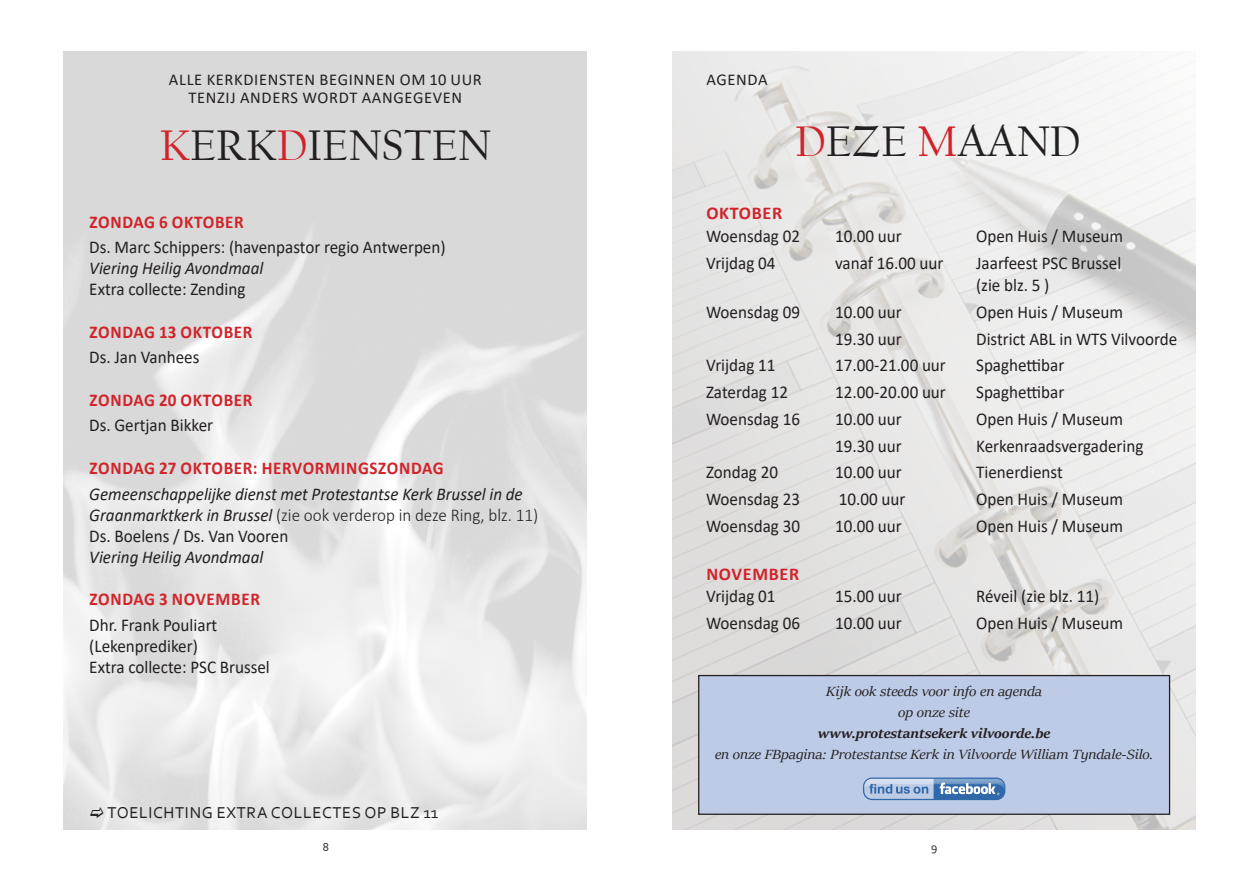
<style>
.page{position:relative;width:1259px;height:893px;background:#fff}
.page>*{position:absolute;margin:0;border:0;box-sizing:border-box;transform-origin:0 0}
._020-Verjaardagen{font:45px "Californian FB";color:#231f20}
._032-Tekst_kalender{font:18px/22.5px "Calibri";color:#231f20;scale:.95 1}
._030-Datum_kalender{font:18px/21px "Calibri";color:#231f20;scale:.95 1}
._030-Datum_kalender-2{font:italic 18px/21px "Calibri";color:#231f20;scale:.95 1}
._030-Datum_kalender-3{font:700 18px "Calibri";letter-spacing:.04em;color:#d1232a;scale:.95 1}
._032-Tekst_kalender-2{font:700 18px "Calibri";letter-spacing:.04em;color:#d1232a}
._032-Tekst_kalender-3{font:16.5px/18px "Calibri";letter-spacing:.04em;color:#231f20;text-align:center}
._030-Datum_kalender-4{font:16.5px "Corbel";letter-spacing:.04em;color:#231f20}
._000-Body{font:italic 15px/21px "Sitka Banner";color:#231f20;text-align:center;scale:1.08 1}
.t1{font:12px "Corbel";color:#231f20}
.s1{color:#d1232a}
.s2{font-style:italic}
.s3{font-weight:300;font-style:normal}
.s4{font-style:normal}
.s5{font-weight:700}
</style>
<div class="page">
<img style="left:672px;top:51px;width:523px;height:778px">
<div style="left:698px;top:675px;width:471px;height:139px;background:#bdcbe7"></div>
<svg style="left:863px;top:777px;width:142px;height:23px"></svg>
<div style="left:698px;top:675px;width:472px;height:140px;border:1px solid #231f20"></div>
<svg style="left:91px;top:807px;width:12px;height:11px"></svg>
<p class="_032-Tekst_kalender-3" style="left:169px;top:70px;width:314px">ALLE KERKDIENSTEN BEGINNEN OM 10 UUR<br>TENZIJ ANDERS WORDT AANGEGEVEN</p>
<p class="_032-Tekst_kalender-3" style="left:706px;top:70px;width:63px">AGENDA</p>
<p class="_020-Verjaardagen" style="left:160px;top:120px;width:333px"><span class="s1">K</span>ERK<span class="s1">D</span>IENSTEN</p>
<p class="_020-Verjaardagen" style="left:795px;top:116px;width:287px"><span class="s1">D</span>EZE <span class="s1">M</span>AAND</p>
<p class="_030-Datum_kalender-3" style="left:90px;top:209px;width:164px">ZONDAG 6 OKTOBER</p>
<p class="_030-Datum_kalender" style="left:89px;top:236px;width:376px">Ds. Marc Schippers: (havenpastor regio Antwerpen)<br><span class="s2">Viering Heilig Avondmaal<br></span>Extra collecte: Zending</p>
<p class="_030-Datum_kalender-3" style="left:90px;top:319px;width:173px">ZONDAG 13 OKTOBER</p>
<p class="_030-Datum_kalender" style="left:89px;top:346px;width:117px">Ds. Jan Vanhees</p>
<p class="_030-Datum_kalender-3" style="left:90px;top:387px;width:173px">ZONDAG 20 OKTOBER</p>
<p class="_030-Datum_kalender" style="left:89px;top:414px;width:132px">Ds. Gertjan Bikker</p>
<p class="_030-Datum_kalender-3" style="left:90px;top:456px;width:374px">ZONDAG 27 OKTOBER: HERVORMINGSZONDAG</p>
<p class="_030-Datum_kalender-2" style="left:89px;top:482px;width:474px">Gemeenschappelijke dienst met Protestantse Kerk Brussel in de Graanmarktkerk in Brussel <span class="s3">(zie ook verderop in deze Ring, blz. 11)<br></span><span class="s4">Ds. Boelens / Ds. Van Vooren<br></span>Viering Heilig Avondmaal</p>
<p class="_030-Datum_kalender-3" style="left:90px;top:587px;width:181px">ZONDAG 3 NOVEMBER</p>
<p class="_030-Datum_kalender" style="left:89px;top:614px;width:192px">Dhr. Frank Pouliart (Lekenprediker)<br>Extra collecte: PSC Brussel</p>
<p class="_030-Datum_kalender-4" style="left:107px;top:802px;width:332px">TOELICHTING EXTRA COLLECTES OP BLZ 11</p>
<p class="_032-Tekst_kalender-2" style="left:706px;top:201px;width:77px">OKTOBER</p>
<p class="_032-Tekst_kalender" style="left:706px;top:224px;width:100px">Woensdag 02</p>
<p class="_032-Tekst_kalender" style="left:835px;top:224px;width:72px">10.00 uur</p>
<p class="_032-Tekst_kalender" style="left:976px;top:224px;width:156px">Open Huis / Museum</p>
<p class="_032-Tekst_kalender" style="left:706px;top:251px;width:75px">Vrijdag 04</p>
<p class="_032-Tekst_kalender" style="left:835px;top:251px;width:115px">vanaf 16.00 uur</p>
<p class="_032-Tekst_kalender" style="left:976px;top:251px;width:154px">Jaarfeest PSC Brussel (zie blz. 5 )</p>
<p class="_032-Tekst_kalender" style="left:706px;top:300px;width:100px">Woensdag 09</p>
<p class="_032-Tekst_kalender" style="left:835px;top:300px;width:72px">10.00 uur</p>
<p class="_032-Tekst_kalender" style="left:976px;top:300px;width:156px">Open Huis / Museum</p>
<p class="_032-Tekst_kalender" style="left:835px;top:327px;width:72px">19.30 uur</p>
<p class="_032-Tekst_kalender" style="left:976px;top:327px;width:213px">District ABL in WTS Vilvoorde</p>
<p class="_032-Tekst_kalender" style="left:706px;top:354px;width:75px">Vrijdag 11</p>
<p class="_032-Tekst_kalender" style="left:835px;top:354px;width:118px">17.00-21.00 uur</p>
<p class="_032-Tekst_kalender" style="left:976px;top:354px;width:94px">Spaghettibar</p>
<p class="_032-Tekst_kalender" style="left:706px;top:380px;width:88px">Zaterdag 12</p>
<p class="_032-Tekst_kalender" style="left:835px;top:380px;width:118px">12.00-20.00 uur</p>
<p class="_032-Tekst_kalender" style="left:976px;top:380px;width:94px">Spaghettibar</p>
<p class="_032-Tekst_kalender" style="left:706px;top:407px;width:100px">Woensdag 16</p>
<p class="_032-Tekst_kalender" style="left:835px;top:407px;width:72px">10.00 uur</p>
<p class="_032-Tekst_kalender" style="left:976px;top:407px;width:156px">Open Huis / Museum</p>
<p class="_032-Tekst_kalender" style="left:835px;top:434px;width:72px">19.30 uur</p>
<p class="_032-Tekst_kalender" style="left:976px;top:434px;width:178px">Kerkenraadsvergadering</p>
<p class="_032-Tekst_kalender" style="left:706px;top:461px;width:77px">Zondag 20</p>
<p class="_032-Tekst_kalender" style="left:835px;top:461px;width:72px">10.00 uur</p>
<p class="_032-Tekst_kalender" style="left:976px;top:461px;width:93px">Tienerdienst</p>
<p class="_032-Tekst_kalender" style="left:706px;top:487px;width:100px">Woensdag 23</p>
<p class="_032-Tekst_kalender" style="left:839px;top:487px;width:72px">10.00 uur</p>
<p class="_032-Tekst_kalender" style="left:976px;top:487px;width:156px">Open Huis / Museum</p>
<p class="_032-Tekst_kalender" style="left:706px;top:514px;width:100px">Woensdag 30</p>
<p class="_032-Tekst_kalender" style="left:835px;top:514px;width:72px">10.00 uur</p>
<p class="_032-Tekst_kalender" style="left:976px;top:514px;width:156px">Open Huis / Museum</p>
<p class="_032-Tekst_kalender-2" style="left:706px;top:561px;width:94px">NOVEMBER</p>
<p class="_032-Tekst_kalender" style="left:706px;top:585px;width:75px">Vrijdag 01</p>
<p class="_032-Tekst_kalender" style="left:835px;top:585px;width:72px">15.00 uur</p>
<p class="_032-Tekst_kalender" style="left:976px;top:585px;width:131px">Réveil (zie blz. 11)</p>
<p class="_032-Tekst_kalender" style="left:706px;top:611px;width:100px">Woensdag 06</p>
<p class="_032-Tekst_kalender" style="left:835px;top:611px;width:72px">10.00 uur</p>
<p class="_032-Tekst_kalender" style="left:976px;top:611px;width:156px">Open Huis / Museum</p>
<p class="_000-Body" style="left:715px;top:681px;width:407px">Kijk ook steeds voor info en agenda<br>op onze site<br><span class="s5">www.protestantsekerk vilvoorde.be<br></span>en onze FBpagina: Protestantse Kerk in Vilvoorde William Tyndale-Silo.</p>
<p class="t1" style="left:323px;top:839px;width:8px">8</p>
<p class="t1" style="left:931px;top:839px;width:8px">9</p>
</div>
